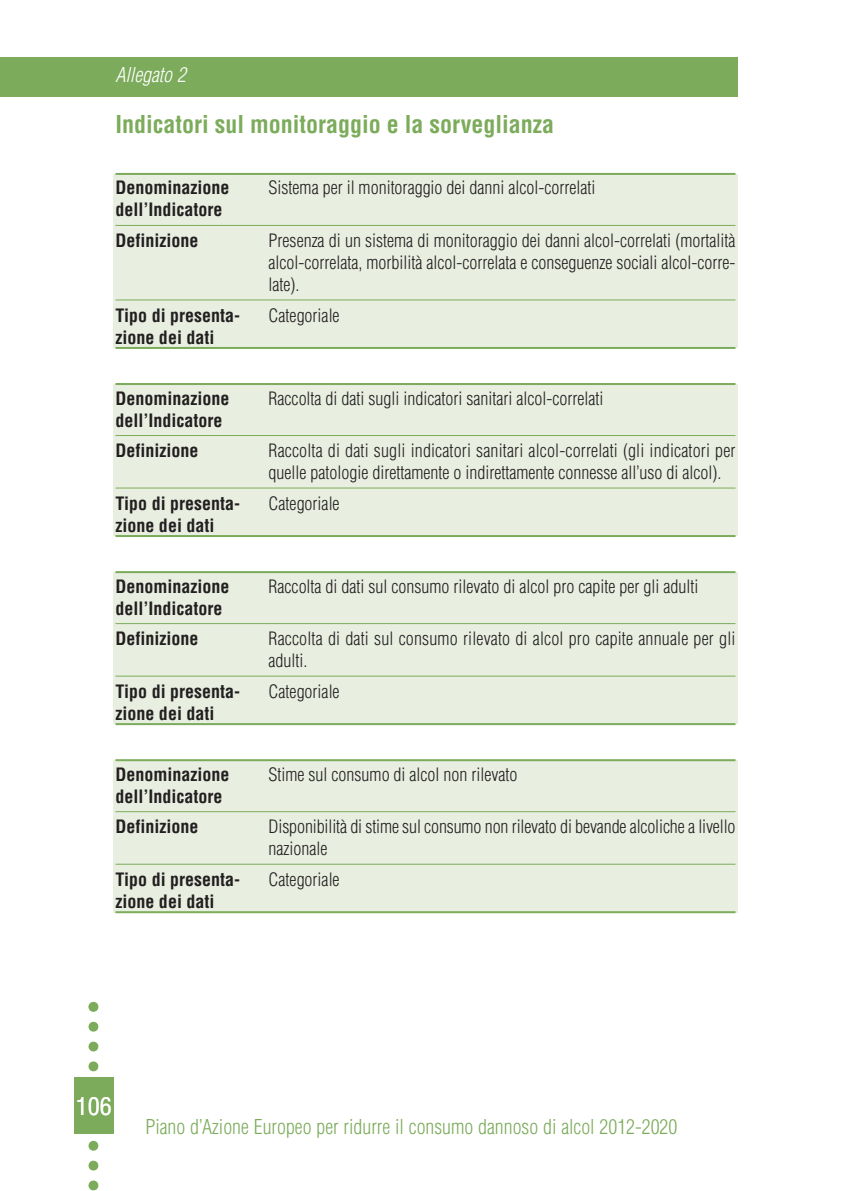
<style>
.page{position:relative;width:851px;height:1191px;background:#fff}
.page>*{position:absolute;margin:0;border:0;box-sizing:border-box;transform-origin:0 0}
.t1{font:700 condensed 24px "Helvetica";color:#7cac5b}
.t2{font:condensed 24px "Helvetica";color:#fff}
.t3{font:300 condensed 20px "Helvetica";color:#7cac5b}
.t4{font:italic 300 condensed 20px "Helvetica";color:#fff}
.t5{font:300 condensed 18px/22px "Helvetica";color:#231f20}
.t6{font:700 condensed 18px/30.6px "Helvetica";color:#231f20}
</style>
<div class="page">
<div style="left:74px;top:1077px;width:39px;height:57px;background:#7cac5b"></div>
<div style="left:0;top:57px;width:737px;height:39px;background:#7cac5b"></div>
<svg style="left:88px;top:1021px;width:10px;height:170px"></svg>
<svg style="left:88px;top:1001px;width:10px;height:10px"></svg>
<div style="left:113px;top:174px;width:624px;height:174px;background:#e8eee0"></div>
<div style="left:113px;top:384px;width:624px;height:151px;background:#e8eee0"></div>
<div style="left:113px;top:572px;width:624px;height:152px;background:#e8eee0"></div>
<div style="left:113px;top:760px;width:624px;height:152px;background:#e8eee0"></div>
<hr style="left:115px;top:173px;width:620px;height:2px;background:#7cac5b">
<hr style="left:115px;top:225px;width:620px;height:1px;background:#7cac5b">
<hr style="left:115px;top:299px;width:620px;height:1px;background:#7cac5b">
<hr style="left:115px;top:347px;width:620px;height:2px;background:#7cac5b">
<hr style="left:115px;top:383px;width:620px;height:2px;background:#7cac5b">
<hr style="left:115px;top:435px;width:620px;height:1px;background:#7cac5b">
<hr style="left:115px;top:487px;width:620px;height:1px;background:#7cac5b">
<hr style="left:115px;top:535px;width:620px;height:2px;background:#7cac5b">
<hr style="left:115px;top:571px;width:620px;height:2px;background:#7cac5b">
<hr style="left:115px;top:623px;width:620px;height:1px;background:#7cac5b">
<hr style="left:115px;top:675px;width:620px;height:1px;background:#7cac5b">
<hr style="left:115px;top:723px;width:620px;height:2px;background:#7cac5b">
<hr style="left:115px;top:759px;width:620px;height:2px;background:#7cac5b">
<hr style="left:115px;top:811px;width:620px;height:1px;background:#7cac5b">
<hr style="left:115px;top:863px;width:620px;height:1px;background:#7cac5b">
<hr style="left:115px;top:911px;width:620px;height:2px;background:#7cac5b">
<p class="t4" style="left:115px;top:67px;width:76px">Allegato 2</p>
<h1 class="t1" style="left:115px;top:115px;width:440px">Indicatori sul monitoraggio e la sorveglianza</h1>
<p class="t6" style="left:115px;top:174px;width:115px">Denominazione</p>
<p class="t5" style="left:268px;top:178px;width:328px">Sistema per il monitoraggio dei danni alcol-correlati</p>
<p class="t6" style="left:115px;top:196px;width:108px">dell’Indicatore<br>Definizione</p>
<p class="t5" style="left:268px;top:231px;width:468px;text-align:justify">Presenza di un sistema di monitoraggio dei danni alcol-correlati (mortalità alcol-correlata, morbilità alcol-correlata e conseguenze sociali alcol-corre&shy;late).</p>
<p class="t6" style="left:115px;top:301px;width:126px">Tipo di presenta-</p>
<p class="t5" style="left:268px;top:305px;width:72px">Categoriale</p>
<p class="t6" style="left:115px;top:323px;width:100px">zione dei dati</p>
<p class="t6" style="left:115px;top:384px;width:115px">Denominazione</p>
<p class="t5" style="left:268px;top:388px;width:336px">Raccolta di dati sugli indicatori sanitari alcol-correlati</p>
<p class="t6" style="left:115px;top:406px;width:108px">dell’Indicatore<br>Definizione</p>
<p class="t5" style="left:268px;top:441px;width:468px">Raccolta di dati sugli indicatori sanitari alcol-correlati (gli indicatori per quelle patologie direttamente o indirettamente connesse all’uso di alcol).</p>
<p class="t6" style="left:115px;top:489px;width:126px">Tipo di presenta-</p>
<p class="t5" style="left:268px;top:493px;width:72px">Categoriale</p>
<p class="t6" style="left:115px;top:511px;width:100px">zione dei dati</p>
<p class="t6" style="left:115px;top:572px;width:115px">Denominazione</p>
<p class="t5" style="left:268px;top:576px;width:431px">Raccolta di dati sul consumo rilevato di alcol pro capite per gli adulti</p>
<p class="t6" style="left:115px;top:594px;width:108px">dell’Indicatore<br>Definizione</p>
<p class="t5" style="left:268px;top:629px;width:468px">Raccolta di dati sul consumo rilevato di alcol pro capite annuale per gli adulti.</p>
<p class="t6" style="left:115px;top:677px;width:126px">Tipo di presenta-</p>
<p class="t5" style="left:268px;top:681px;width:72px">Categoriale</p>
<p class="t6" style="left:115px;top:699px;width:100px">zione dei dati</p>
<p class="t6" style="left:115px;top:760px;width:115px">Denominazione</p>
<p class="t5" style="left:268px;top:764px;width:250px">Stime sul consumo di alcol non rilevato</p>
<p class="t6" style="left:115px;top:782px;width:108px">dell’Indicatore<br>Definizione</p>
<p class="t5" style="left:268px;top:817px;width:468px">Disponibilità di stime sul consumo non rilevato di bevande alcoliche a livello nazionale</p>
<p class="t6" style="left:115px;top:865px;width:126px">Tipo di presenta-</p>
<p class="t5" style="left:268px;top:869px;width:72px">Categoriale</p>
<p class="t6" style="left:115px;top:887px;width:100px">zione dei dati</p>
<h1 class="t2" style="left:76px;top:1095px;width:37px">106</h1>
<p class="t3" style="left:145px;top:1119px;width:533px">Piano d’Azione Europeo per ridurre il consumo dannoso di alcol 2012-2020</p>
</div>
